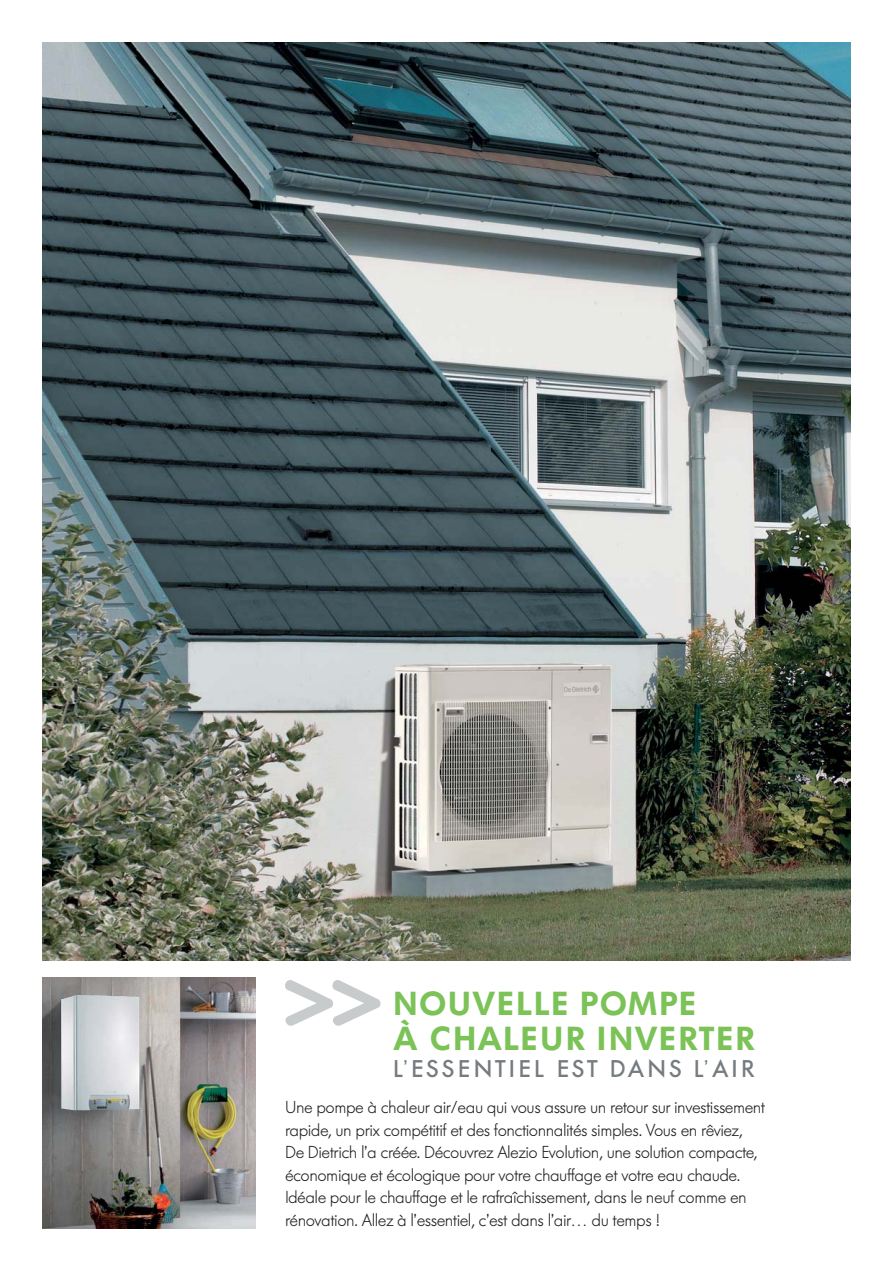
<style>
.page{position:relative;width:893px;height:1263px;background:#fff}
.page>*{position:absolute;margin:0;border:0;box-sizing:border-box;transform-origin:0 0}
.t1{font:600 33px/34.5px "Futura BQ";letter-spacing:.05em;color:#7bc257}
.t2{font:500 24px "Futura BQ";letter-spacing:.115em;color:#757b7f}
.t3{font:300 17.25px/22.5px "Futura BQ";letter-spacing:-.03em;color:#231f20}
</style>
<div class="page">
<img style="left:43px;top:978px;width:212px;height:251px">
<img style="left:43px;top:43px;width:807px;height:918px">
<img style="left:61px;top:995px;width:78px;height:115px">
<svg style="left:285px;top:980px;width:95px;height:46px"></svg>
<h1 class="t1" style="left:393px;top:989px;width:362px">NOUVELLE POMPE<br>À CHALEUR INVERTER</h1>
<h2 class="t2" style="left:393px;top:1058px;width:363px">L’ESSENTIEL EST DANS L’AIR</h2>
<p class="t3" style="left:285px;top:1097px;width:481px">Une pompe à chaleur air/eau qui vous assure un retour sur investissement rapide, un prix compétitif et des fonctionnalités simples. Vous en rêviez, De Dietrich l’a créée. Découvrez Alezio Evolution, une solution compacte, économique et écologique pour votre chauffage et votre eau chaude.<br>Idéale pour le chauffage et le rafraîchissement, dans le neuf comme en rénovation. Allez à l’essentiel, c’est dans l’air… du temps !</p>
</div>
